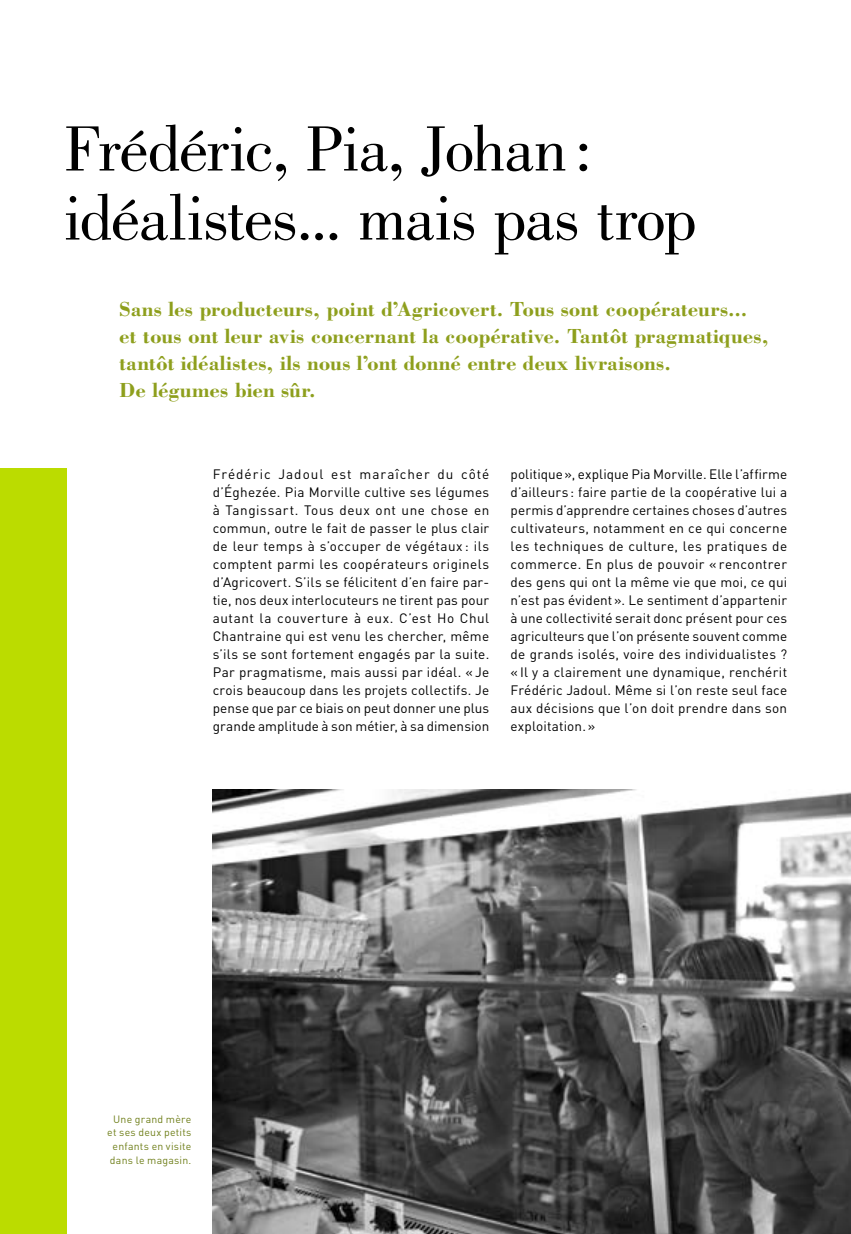
<style>
.page{position:relative;width:851px;height:1234px;background:#fff}
.page>*{position:absolute;margin:0;border:0;box-sizing:border-box;transform-origin:0 0}
.t1{font:66px/69px "Bodoni";letter-spacing:-.015em;color:#000}
.t2{font:700 21px/27px "Bodoni";color:#8e9f1d}
.t3{font:13.5px/18px "DIN";letter-spacing:.01em;color:#000;text-align:justify}
.t4{font:10.5px/13.5px "DIN";letter-spacing:.02em;color:#6f7f1a;text-align:center}
</style>
<div class="page">
<div style="left:0;top:468px;width:67px;height:765px;background:#bbdc00"></div>
<img style="left:213px;top:789px;width:637px;height:444px">
<h1 class="t1" style="left:64px;top:115px;width:634px">Frédéric, Pia, Johan : idéalistes... mais pas trop</h1>
<h2 class="t2" style="left:119px;top:294px;width:651px">Sans les producteurs, point d’Agricovert. Tous sont coopérateurs... et tous ont leur avis concernant la coopérative. Tantôt pragmatiques, tantôt idéalistes, ils nous l’ont donné entre deux livraisons.<br>De légumes bien sûr.</h2>
<p class="t3" style="left:213px;top:465px;width:278px">Frédéric Jadoul est maraîcher du côté d’Éghezée. Pia Morville cultive ses légumes à Tangissart. Tous deux ont une chose en commun, outre le fait de passer le plus clair de leur temps à s’occuper de végétaux : ils comptent parmi les coopérateurs originels d’Agricovert. S’ils se félicitent d’en faire par&shy;tie, nos deux interlocuteurs ne tirent pas pour autant la couverture à eux. C’est Ho Chul Chantraine qui est venu les chercher, même s’ils se sont fortement engagés par la suite.<br>Par pragmatisme, mais aussi par idéal. « Je crois beaucoup dans les projets collectifs. Je pense que par ce biais on peut donner une plus grande amplitude à son métier, à sa dimension</p>
<p class="t3" style="left:510px;top:465px;width:278px">politique», explique Pia Morville. Elle l’affirme d’ailleurs : faire partie de la coopérative lui a permis d’apprendre certaines choses d’autres cultivateurs, notamment en ce qui concerne les techniques de culture, les pratiques de commerce. En plus de pouvoir « rencontrer des gens qui ont la même vie que moi, ce qui n’est pas évident». Le sentiment d’appartenir à une collectivité serait donc présent pour ces agriculteurs que l’on présente souvent comme de grands isolés, voire des individualistes ? « Il y a clairement une dynamique, renchérit Frédéric Jadoul. Même si l’on reste seul face aux décisions que l’on doit prendre dans son exploitation.»</p>
<p class="t4" style="left:107px;top:1111px;width:86px">Une grand mère et ses deux petits enfants en visite dans le magasin.</p>
</div>
